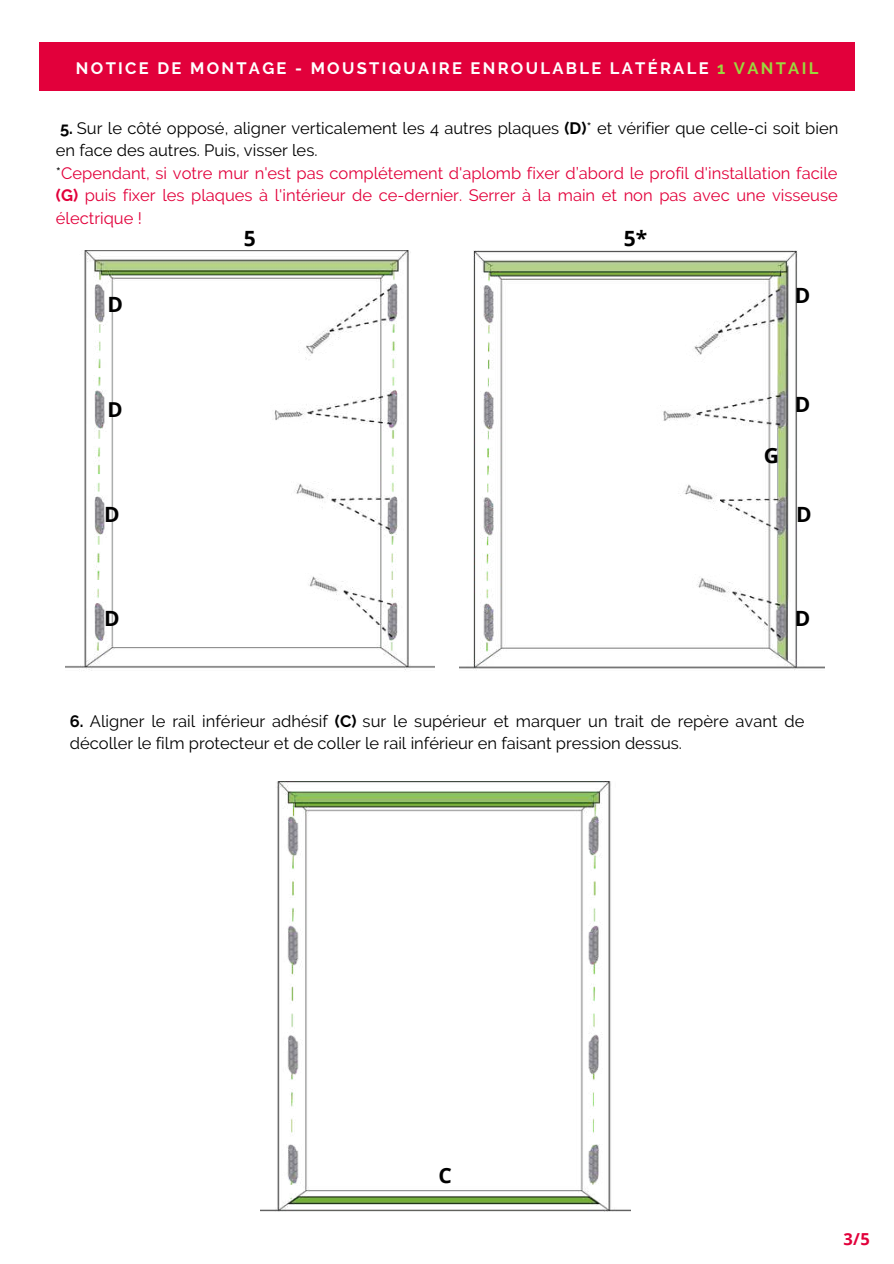
<style>
.page{position:relative;width:894px;height:1264px;background:#fff}
.page>*{position:absolute;margin:0;border:0;box-sizing:border-box;transform-origin:0 0}
.t1{font:700 21px "Open Sans";color:#000}
.t2{font:700 20.55px "Open Sans";color:#000}
.t3{font:16.5px/22.5px "Raleway";color:#e2003b}
.t4{font:16.5px/22.5px "Raleway";color:#000}
.t5{font:700 16.5px "Raleway";letter-spacing:.14em;color:#fff}
.t6{font:700 16.5px "Open Sans";color:#e2003b}
.s1{color:#9bd63e}
.s2{font-weight:700;color:#000}
.s3{color:#000}
.s4{font-weight:700}
</style>
<div class="page">
<div style="left:39px;top:43px;width:815px;height:48px;background:#e2003b"></div>
<img style="left:260px;top:782px;width:370px;height:429px">
<img style="left:66px;top:250px;width:368px;height:421px">
<img style="left:459px;top:250px;width:365px;height:420px">
<p class="t5" style="left:76px;top:58px;width:743px">NOTICE DE MONTAGE - MOUSTIQUAIRE ENROULABLE LATÉRALE <span class="s1">1 VANTAIL</span></p>
<p class="t3" style="left:56px;top:117px;width:783px"><span class="s2">5.</span> <span class="s3">Sur le côté opposé, aligner verticalement les 4 autres plaques</span> <span class="s2">(D)</span><span class="s3">* et vérifier que celle-ci soit bien en face des autres. Puis, visser les.<br>*</span>Cependant, si votre mur n'est pas complétement d'aplomb fixer d’abord le profil d'installation facile <span class="s4">(G)</span> puis fixer les plaques à l'intérieur de ce-dernier. Serrer à la main et non pas avec une visseuse électrique !</p>
<p class="t1" style="left:244px;top:223px;width:13px">5</p>
<p class="t1" style="left:623px;top:223px;width:25px">5*</p>
<p class="t1" style="left:108px;top:289px;width:17px">D</p>
<p class="t1" style="left:794px;top:281px;width:17px">D</p>
<p class="t2" style="left:108px;top:395px;width:17px">D</p>
<p class="t1" style="left:794px;top:390px;width:17px">D</p>
<p class="t1" style="left:763px;top:441px;width:17px">G</p>
<p class="t1" style="left:104px;top:499px;width:17px">D</p>
<p class="t1" style="left:795px;top:499px;width:17px">D</p>
<p class="t1" style="left:104px;top:604px;width:17px">D</p>
<p class="t1" style="left:794px;top:604px;width:17px">D</p>
<p class="t4" style="left:70px;top:709px;width:735px"><span class="s4">6.</span> Aligner le rail inférieur adhésif <span class="s4">(C)</span> sur le supérieur et marquer un trait de repère avant de décoller le film protecteur et de coller le rail inférieur en faisant pression dessus.</p>
<p class="t1" style="left:438px;top:1160px;width:15px">C</p>
<p class="t6" style="left:843px;top:1227px;width:28px">3/5</p>
</div>
